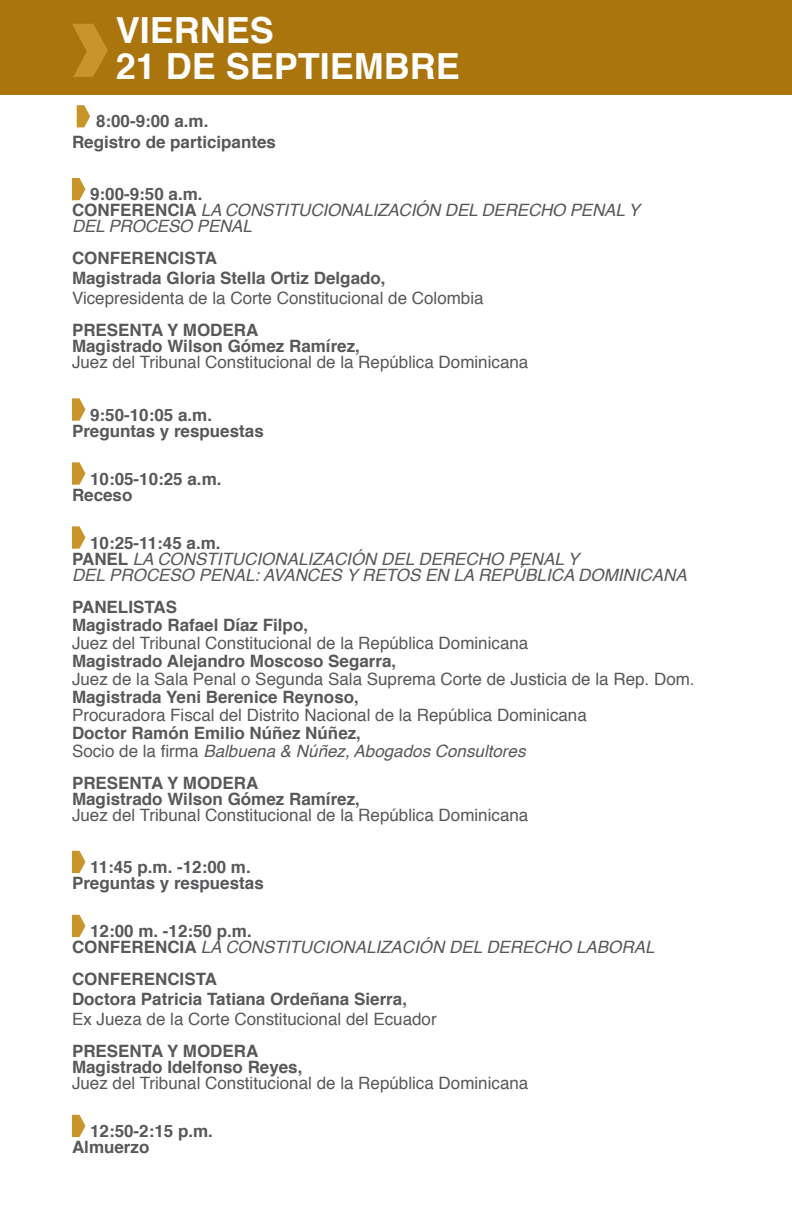
<style>
.page{position:relative;width:792px;height:1224px;background:#fff}
.page>*{position:absolute;margin:0;border:0;box-sizing:border-box;transform-origin:0 0}
.t1{font:700 36px "Helvetica";color:#fff}
.t2{font:700 17px "Helvetica";color:#57585a}
.t3{font:17px "Helvetica";color:#57585a}
.t4{font:italic 17px "Helvetica";color:#57585a}
.s1{font-weight:700;font-style:normal}
.s2{font-style:normal}
</style>
<div class="page">
<div style="left:0;top:0;width:792px;height:95px;background:#ab750d"></div>
<svg style="left:77px;top:105px;width:13px;height:22px"></svg>
<svg style="left:72px;top:178px;width:13px;height:22px"></svg>
<svg style="left:72px;top:398px;width:13px;height:23px"></svg>
<svg style="left:72px;top:462px;width:14px;height:23px"></svg>
<svg style="left:72px;top:526px;width:14px;height:23px"></svg>
<svg style="left:72px;top:851px;width:13px;height:22px"></svg>
<svg style="left:72px;top:915px;width:14px;height:22px"></svg>
<svg style="left:72px;top:1115px;width:13px;height:22px"></svg>
<svg style="left:72px;top:24px;width:36px;height:53px"></svg>
<p class="t1" style="left:116px;top:1px;width:160px">VIERNES</p>
<p class="t1" style="left:116px;top:37px;width:346px">21 DE SEPTIEMBRE</p>
<p class="t2" style="left:96px;top:108px;width:114px">8:00-9:00 a.m.</p>
<p class="t2" style="left:72px;top:128px;width:206px">Registro de participantes</p>
<p class="t2" style="left:90px;top:181px;width:114px">9:00-9:50 a.m.</p>
<p class="t4" style="left:72px;top:197px;width:569px"><span class="s1">CONFERENCIA</span> LA CONSTITUCIONALIZACIÓN DEL DERECHO PENAL Y</p>
<p class="t4" style="left:72px;top:213px;width:181px">DEL PROCESO PENAL</p>
<p class="t2" style="left:72px;top:245px;width:147px">CONFERENCISTA</p>
<p class="t2" style="left:72px;top:265px;width:315px">Magistrada Gloria Stella Ortiz Delgado,</p>
<p class="t3" style="left:72px;top:285px;width:413px">Vicepresidenta de la Corte Constitucional de Colombia</p>
<p class="t2" style="left:72px;top:317px;width:188px">PRESENTA Y MODERA</p>
<p class="t2" style="left:72px;top:333px;width:289px">Magistrado Wilson Gómez Ramírez,</p>
<p class="t3" style="left:72px;top:349px;width:458px">Juez del Tribunal Constitucional de la República Dominicana</p>
<p class="t2" style="left:90px;top:401px;width:123px">9:50-10:05 a.m.</p>
<p class="t2" style="left:72px;top:417px;width:193px">Preguntas y respuestas</p>
<p class="t2" style="left:90px;top:465px;width:133px">10:05-10:25 a.m.</p>
<p class="t2" style="left:72px;top:481px;width:62px">Receso</p>
<p class="t2" style="left:90px;top:529px;width:132px">10:25-11:45 a.m.</p>
<p class="t4" style="left:72px;top:545px;width:509px"><span class="s1">PANEL</span> LA CONSTITUCIONALIZACIÓN DEL DERECHO PENAL Y</p>
<p class="t4" style="left:72px;top:561px;width:616px">DEL PROCESO PENAL: AVANCES Y RETOS EN LA REPÚBLICA DOMINICANA</p>
<p class="t2" style="left:72px;top:593px;width:107px">PANELISTAS</p>
<p class="t2" style="left:72px;top:611px;width:238px">Magistrado Rafael Díaz Filpo,</p>
<p class="t3" style="left:72px;top:630px;width:458px">Juez del Tribunal Constitucional de la República Dominicana</p>
<p class="t2" style="left:72px;top:647px;width:326px">Magistrado Alejandro Moscoso Segarra,</p>
<p class="t3" style="left:72px;top:666px;width:624px">Juez de la Sala Penal o Segunda Sala Suprema Corte de Justicia de la Rep. Dom.</p>
<p class="t2" style="left:72px;top:683px;width:288px">Magistrada Yeni Berenice Reynoso,</p>
<p class="t3" style="left:72px;top:702px;width:516px">Procuradora Fiscal del Distrito Nacional de la República Dominicana</p>
<p class="t2" style="left:72px;top:719px;width:291px">Doctor Ramón Emilio Núñez Núñez,</p>
<p class="t4" style="left:72px;top:737px;width:455px"><span class="s2">Socio de la firma</span> Balbuena &amp; Núñez, Abogados Consultores</p>
<p class="t2" style="left:72px;top:769px;width:188px">PRESENTA Y MODERA</p>
<p class="t2" style="left:72px;top:785px;width:289px">Magistrado Wilson Gómez Ramírez,</p>
<p class="t3" style="left:72px;top:802px;width:458px">Juez del Tribunal Constitucional de la República Dominicana</p>
<p class="t2" style="left:90px;top:853px;width:162px">11:45 p.m. -12:00 m.</p>
<p class="t2" style="left:72px;top:869px;width:193px">Preguntas y respuestas</p>
<p class="t2" style="left:90px;top:917px;width:163px">12:00 m. -12:50 p.m.</p>
<p class="t4" style="left:72px;top:934px;width:584px"><span class="s1">CONFERENCIA</span> LA CONSTITUCIONALIZACIÓN DEL DERECHO LABORAL</p>
<p class="t2" style="left:72px;top:965px;width:147px">CONFERENCISTA</p>
<p class="t2" style="left:72px;top:985px;width:337px">Doctora Patricia Tatiana Ordeñana Sierra,</p>
<p class="t3" style="left:72px;top:1006px;width:366px">Ex Jueza de la Corte Constitucional del Ecuador</p>
<p class="t2" style="left:72px;top:1037px;width:188px">PRESENTA Y MODERA</p>
<p class="t2" style="left:72px;top:1053px;width:232px">Magistrado Idelfonso Reyes,</p>
<p class="t3" style="left:72px;top:1070px;width:458px">Juez del Tribunal Constitucional de la República Dominicana</p>
<p class="t2" style="left:90px;top:1117px;width:124px">12:50-2:15 p.m.</p>
<p class="t2" style="left:72px;top:1133px;width:79px">Almuerzo</p>
</div>
